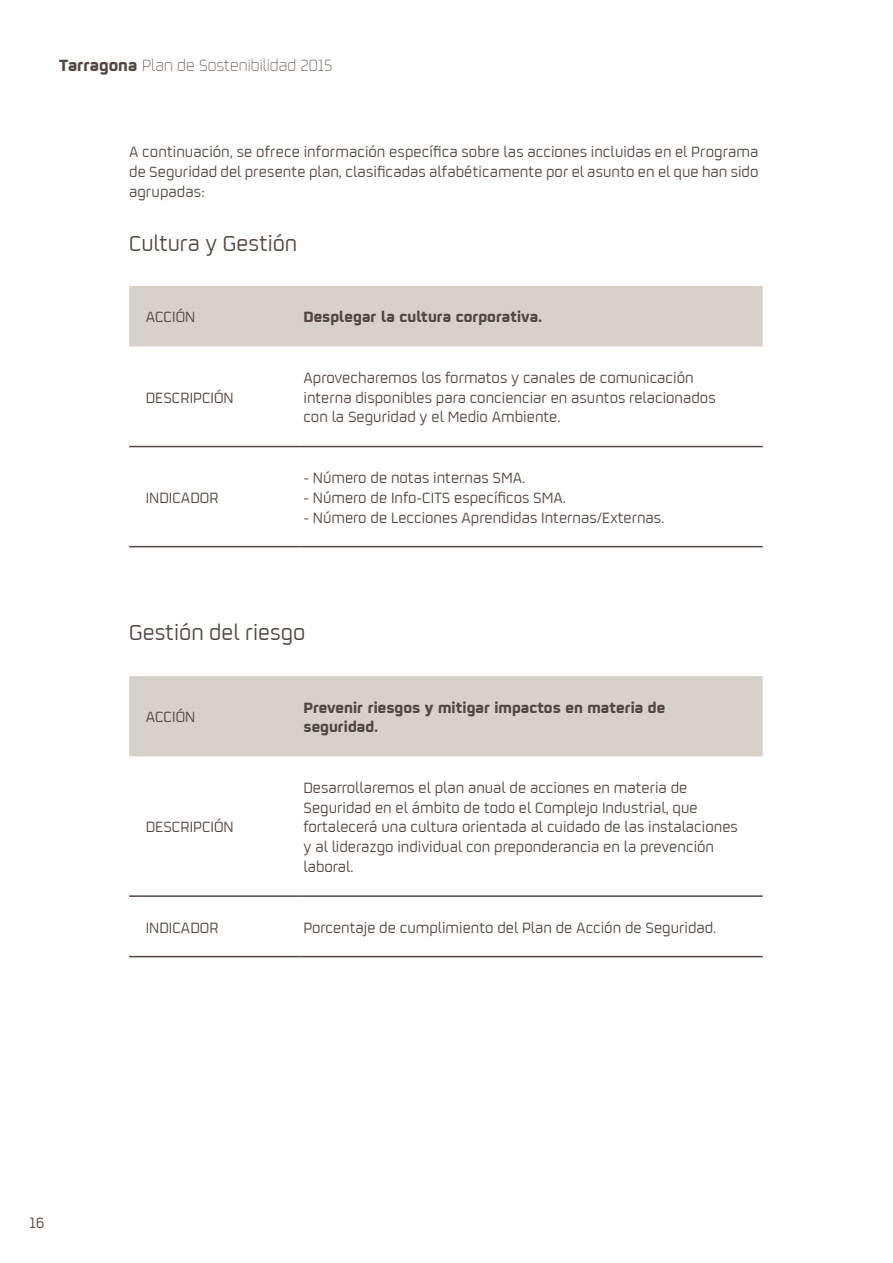
<style>
.page{position:relative;width:893px;height:1263px;background:#fff}
.page>*{position:absolute;margin:0;border:0;box-sizing:border-box;transform-origin:0 0}
.t1{font:24px "Repsol";color:#544640}
.t2{font:300 18px "Repsol";color:#544640}
.t3{font:16.5px/19.8px "Repsol";color:#544640}
.t4{font:700 16.5px/19.8px "Repsol";color:#544640}
.s1{font-weight:700}
</style>
<div class="page">
<div style="left:129px;top:286px;width:634px;height:60px;background:#d7d1ca"></div>
<hr style="left:129px;top:446px;width:170px;height:1px;background:#544640">
<hr style="left:299px;top:446px;width:464px;height:1px;background:#544640">
<hr style="left:129px;top:546px;width:170px;height:1px;background:#544640">
<hr style="left:299px;top:546px;width:464px;height:1px;background:#544640">
<div style="left:129px;top:676px;width:634px;height:80px;background:#d7d1ca"></div>
<hr style="left:129px;top:895px;width:170px;height:2px;background:#544640">
<hr style="left:299px;top:895px;width:464px;height:2px;background:#544640">
<hr style="left:129px;top:956px;width:170px;height:1px;background:#544640">
<hr style="left:299px;top:956px;width:464px;height:1px;background:#544640">
<p class="t2" style="left:59px;top:53px;width:275px"><span class="s1">Tarragona</span> Plan de Sostenibilidad 2015</p>
<p class="t3" style="left:129px;top:141px;width:631px;text-align:justify">A continuación, se ofrece información específica sobre las acciones incluidas en el Programa de Seguridad del presente plan, clasificadas alfabéticamente por el asunto en el que han sido agrupadas:</p>
<h1 class="t1" style="left:129px;top:227px;width:170px">Cultura y Gestión</h1>
<p class="t3" style="left:146px;top:306px;width:51px">ACCIÓN</p>
<p class="t4" style="left:303px;top:305px;width:240px">Desplegar la cultura corporativa.</p>
<p class="t3" style="left:146px;top:386px;width:90px">DESCRIPCIÓN</p>
<p class="t3" style="left:146px;top:487px;width:74px">INDICADOR</p>
<p class="t3" style="left:303px;top:367px;width:414px">Aprovecharemos los formatos y canales de comunicación interna disponibles para concienciar en asuntos relacionados con la Seguridad y el Medio Ambiente.</p>
<p class="t3" style="left:303px;top:467px;width:223px">- Número de notas internas SMA.</p>
<p class="t3" style="left:303px;top:487px;width:264px">- Número de Info-CITS específicos SMA.</p>
<p class="t3" style="left:303px;top:506px;width:362px">- Número de Lecciones Aprendidas Internas/Externas.</p>
<h1 class="t1" style="left:129px;top:616px;width:178px">Gestión del riesgo</h1>
<p class="t3" style="left:146px;top:706px;width:51px">ACCIÓN</p>
<p class="t4" style="left:303px;top:695px;width:363px">Prevenir riesgos y mitigar impactos en materia de seguridad.</p>
<p class="t3" style="left:146px;top:816px;width:90px">DESCRIPCIÓN</p>
<p class="t3" style="left:303px;top:777px;width:436px">Desarrollaremos el plan anual de acciones en materia de Seguridad en el ámbito de todo el Complejo Industrial, que fortalecerá una cultura orientada al cuidado de las instalaciones y al liderazgo individual con preponderancia en la prevención laboral.</p>
<p class="t3" style="left:146px;top:916px;width:74px">INDICADOR</p>
<p class="t3" style="left:303px;top:916px;width:414px">Porcentaje de cumplimiento del Plan de Acción de Seguridad.</p>
<p class="t3" style="left:29px;top:1211px;width:17px">16</p>
</div>
